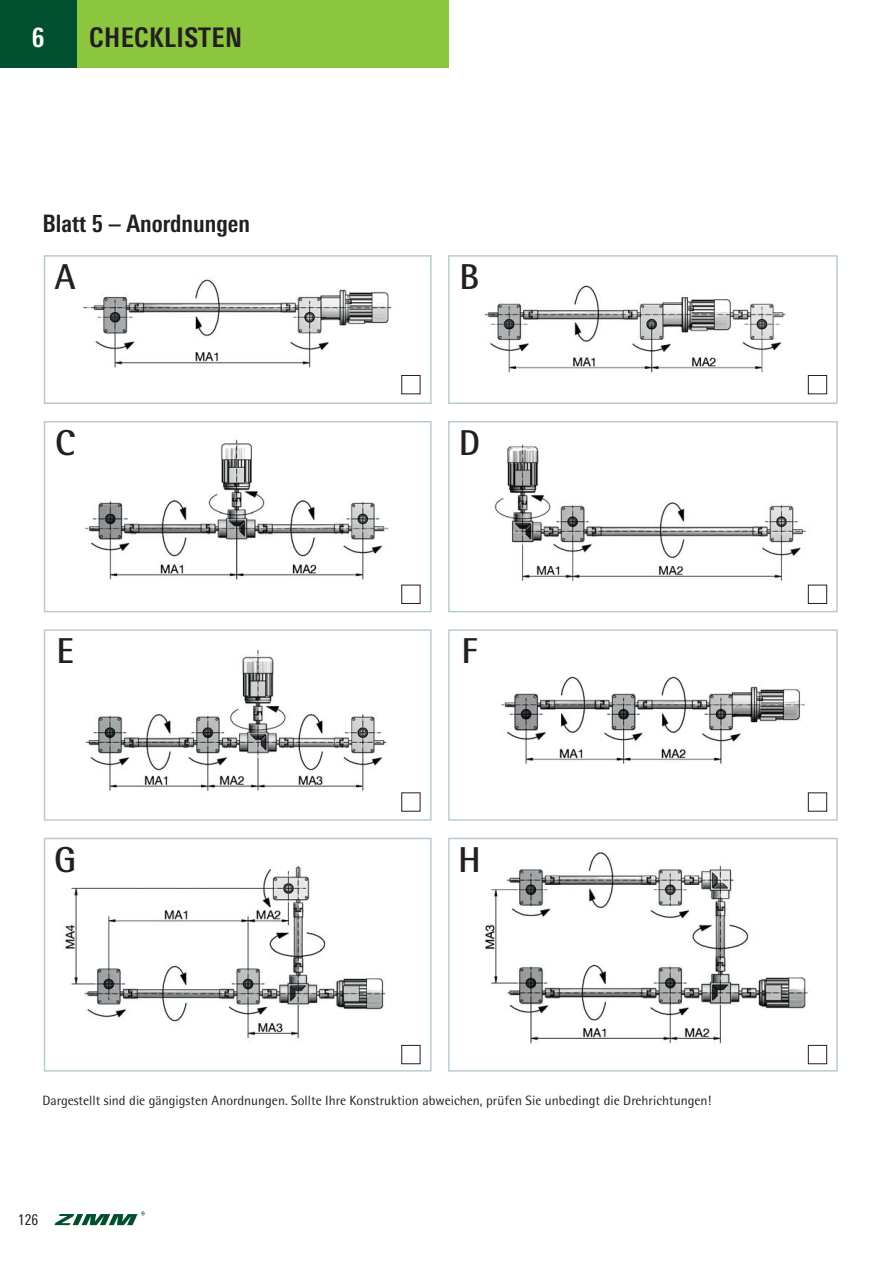
<style>
.page{position:relative;width:893px;height:1263px;background:#fff}
.page>*{position:absolute;margin:0;border:0;box-sizing:border-box;transform-origin:0 0}
.t1{font:700 36px "Rotis Semi Sans";color:#231f20}
.t2{font:700 condensed 27px "Linotype Univers";letter-spacing:.015em;color:#231f20}
.t3{font:700 condensed 27px "Linotype Univers";color:#fff}
.t4{font:700 condensed 24px "Linotype Univers";color:#231f20}
.t5{font:condensed 15px "Linotype Univers";color:#231f20}
.t6{font:13.5px "Rotis Semi Sans";color:#231f20}
</style>
<div class="page">
<div style="left:0;top:0;width:448px;height:68px;background:#8cc63f"></div>
<div style="left:0;top:0;width:77px;height:68px;background:#00502f"></div>
<svg style="left:54px;top:1211px;width:91px;height:14px"></svg>
<img style="left:83px;top:279px;width:309px;height:89px">
<div style="left:44px;top:255px;width:388px;height:149px;border:2px solid #bacad3"></div>
<img style="left:484px;top:285px;width:302px;height:88px">
<div style="left:448px;top:255px;width:390px;height:149px;border:2px solid #bacad3"></div>
<img style="left:84px;top:439px;width:305px;height:141px">
<div style="left:44px;top:421px;width:388px;height:191px;border:2px solid #bacad3"></div>
<img style="left:85px;top:649px;width:302px;height:142px">
<div style="left:44px;top:629px;width:388px;height:192px;border:2px solid #bacad3"></div>
<img style="left:65px;top:865px;width:321px;height:174px">
<div style="left:44px;top:838px;width:388px;height:233px;border:2px solid #bacad3"></div>
<div style="left:448px;top:838px;width:390px;height:233px;border:2px solid #bacad3"></div>
<svg style="left:401px;top:375px;width:426px;height:689px"></svg>
<h2 class="t3" style="left:32px;top:28px;width:14px">6</h2>
<h2 class="t2" style="left:89px;top:28px;width:154px">CHECKLISTEN</h2>
<h3 class="t4" style="left:43px;top:214px;width:209px">Blatt 5 – Anordnungen</h3>
<h1 class="t1" style="left:54px;top:264px;width:23px">A</h1>
<h1 class="t1" style="left:459px;top:264px;width:22px">B</h1>
<h1 class="t1" style="left:55px;top:430px;width:22px">C</h1>
<h1 class="t1" style="left:459px;top:430px;width:23px">D</h1>
<h1 class="t1" style="left:56px;top:639px;width:19px">E</h1>
<h1 class="t1" style="left:461px;top:639px;width:18px">F</h1>
<h1 class="t1" style="left:54px;top:847px;width:24px">G</h1>
<h1 class="t1" style="left:458px;top:847px;width:24px">H</h1>
<p class="t6" style="left:43px;top:1096px;width:670px">Dargestellt sind die gängigsten Anordnungen. Sollte Ihre Konstruktion abweichen, prüfen Sie unbedingt die Drehrichtungen!</p>
<p class="t5" style="left:18px;top:1214px;width:22px">126</p>
</div>
